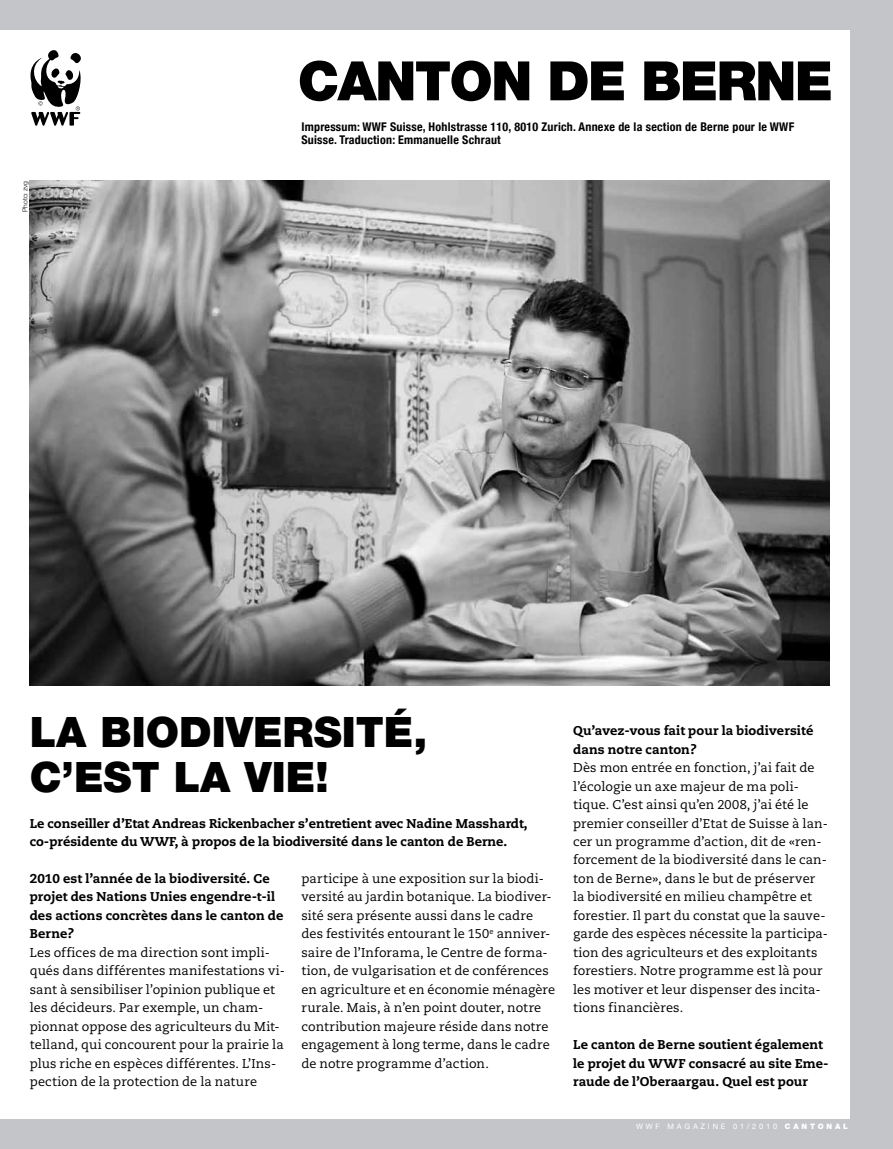
<style>
.page{position:relative;width:893px;height:1149px;background:#fff}
.page>*{position:absolute;margin:0;border:0;box-sizing:border-box;transform-origin:0 0}
.t1{font:900 54.3px "Helvetica Neue";letter-spacing:-.03em;color:#000}
.t2{font:900 42px/45px "Helvetica Neue";color:#000}
.t3{font:12.75px/18.5px "Caecilia";letter-spacing:.01em;color:#000}
.t4{font:800 12.75px/18.5px "Caecilia";color:#000}
.t5{font:700 condensed 12px/12.8px "Helvetica Neue";letter-spacing:.02em;color:#000}
.t6{font:7.5px "Helvetica Neue";letter-spacing:.37em;color:#fff}
.t7{font:300 6.75px "Helvetica Neue";color:#000}
.s1{font-weight:900}
</style>
<div class="page">
<svg style="left:30px;top:50px;width:51px;height:76px"></svg>
<div style="left:0;top:0;width:893px;height:30px;background:#c3c5c8"></div>
<div style="left:0;top:1118px;width:893px;height:30px;background:#c3c5c8"></div>
<div style="left:850px;top:0;width:43px;height:1148px;background:#c3c5c8"></div>
<img style="left:30px;top:181px;width:799px;height:504px">
<p class="t7" style="left:21px;top:212px;width:33px;rotate:-90deg">Photo: zvg</p>
<h1 class="t1" style="left:298px;top:48px;width:531px">CANTON DE BERNE</h1>
<p class="t5" style="left:301px;top:120px;width:494px">Impressum: WWF Suisse, Hohlstrasse 110, 8010 Zurich. Annexe de la section de Berne pour le WWF<br>Suisse. Traduction: Emmanuelle Schraut</p>
<h2 class="t2" style="left:30px;top:708px;width:399px;text-indent:149px">DIVERSITÉ,<br>C’EST LA VIE!</h2>
<h2 class="t2" style="left:30px;top:708px;width:97px">LA BIO</h2>
<p class="t4" style="left:30px;top:813px;width:499px">Le conseiller d’Etat Andreas Rickenbacher s’entretient avec Nadine Masshardt, co-présidente du WWF, à propos de la biodiversité dans le canton de Berne.</p>
<p class="t4" style="left:30px;top:869px;width:255px">2010 est l’année de la biodiversité. Ce projet des Nations Unies engendre-t-il des actions concrètes dans le canton de<br>Berne?</p>
<p class="t3" style="left:30px;top:943px;width:257px">Les offices de ma direction sont impli&shy;qués dans différentes manifestations vi&shy;sant à sensibiliser l’opinion publique et les décideurs. Par exemple, un cham&shy;pionnat oppose des agriculteurs du Mit&shy;telland, qui concourent pour la prairie la plus riche en espèces différentes. L’Ins&shy;pection de la protection de la nature</p>
<p class="t3" style="left:301px;top:869px;width:255px">participe à une exposition sur la biodi&shy;versité au jardin botanique. La biodiver&shy;sité sera présente aussi dans le cadre des festivités entourant le 150<sup>e</sup> anniver&shy;saire de l’Inforama, le Centre de forma&shy;tion, de vulgarisation et de conférences en agriculture et en économie ménagère rurale. Mais, à n’en point douter, notre contribution majeure réside dans notre engagement à long terme, dans le cadre de notre programme d’action.</p>
<p class="t4" style="left:573px;top:721px;width:242px">Qu’avez-vous fait pour la biodiversité dans notre canton?</p>
<p class="t3" style="left:573px;top:758px;width:256px">Dès mon entrée en fonction, j’ai fait de l’écologie un axe majeur de ma poli&shy;tique. C’est ainsi qu’en 2008, j’ai été le premier conseiller d’Etat de Suisse à lan&shy;cer un programme d’action, dit de «ren&shy;forcement de la biodiversité dans le can&shy;ton de Berne», dans le but de préserver la biodiversité en milieu champêtre et forestier. Il part du constat que la sauve&shy;garde des espèces nécessite la participa&shy;tion des agriculteurs et des exploitants forestiers. Notre programme est là pour les motiver et leur dispenser des incita&shy;tions financières.</p>
<p class="t4" style="left:573px;top:1035px;width:257px">Le canton de Berne soutient également le projet du WWF consacré au site Eme&shy;raude de l’Oberaargau. Quel est pour</p>
<p class="t6" style="left:712px;top:1120px;width:152px">WWF MAGAZIN <span class="s1">REGIONAL</span></p>
<p class="t6" style="left:636px;top:1121px;width:213px">WWF MAGAZINE 01/2010 <span class="s1">CANTONAL</span></p>
</div>
